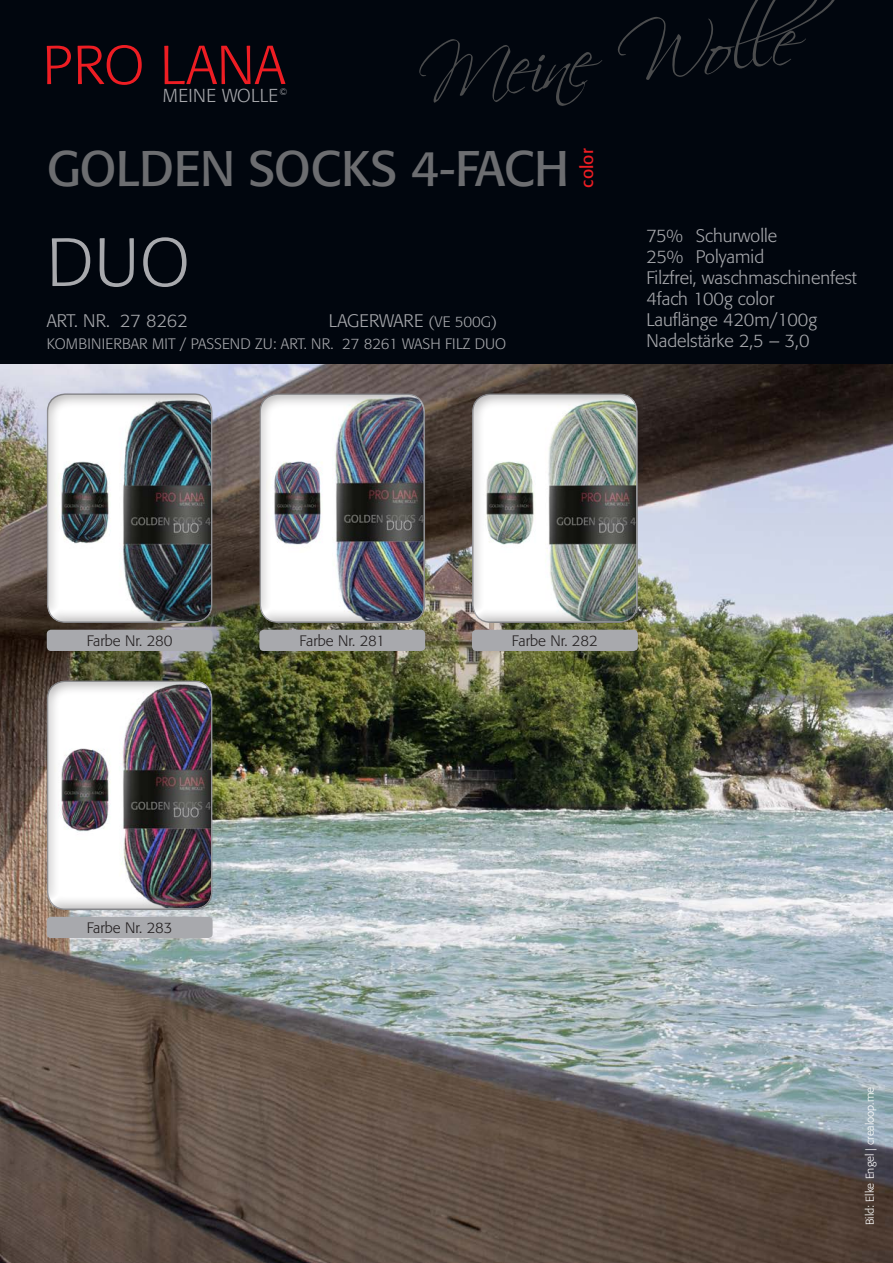
<style>
.page{position:relative;width:893px;height:1263px;background:#fff}
.page>*{position:absolute;margin:0;border:0;box-sizing:border-box;transform-origin:0 0}
.t1{font:300 67.5px "Formata";color:#a8a9ad}
.t2{font:49.5px "Formata";letter-spacing:-.01em;color:#6c6d70}
.t3{font:300 18.6px "Formata";letter-spacing:.01em;color:#a8a9ad}
.t4{font:300 18px "Formata";color:#a8a9ad}
.t5{font:17.55px "Formata";letter-spacing:.005em;color:#ee1d23}
.t6{font:300 15px "Formata";color:#a8a9ad}
.t7{font:300 15px "Formata";color:#231f20}
.t8{font:300 11.25px "Formata";color:#fff}
.s1{font-size:15px}
</style>
<div class="page">
<img style="left:0;top:363px;width:893px;height:900px">
<div style="left:0;top:0;width:893px;height:363px;background:#01060e"></div>
<svg style="left:47px;top:46px;width:24px;height:38px"></svg>
<svg style="left:78px;top:45px;width:64px;height:40px"></svg>
<svg style="left:164px;top:46px;width:121px;height:38px"></svg>
<svg style="left:419px;top:0;width:416px;height:106px"></svg>
<div style="left:45px;top:392px;width:170px;height:233px;background:#231f20;opacity:.35"></div>
<div style="left:258px;top:392px;width:169px;height:233px;background:#231f20;opacity:.35"></div>
<div style="left:471px;top:392px;width:169px;height:233px;background:#231f20;opacity:.35"></div>
<img style="left:267px;top:452px;width:61px;height:101px">
<img style="left:54px;top:452px;width:62px;height:101px">
<img style="left:479px;top:452px;width:62px;height:101px">
<div style="left:45px;top:679px;width:170px;height:233px;background:#231f20;opacity:.35"></div>
<div style="left:47px;top:630px;width:166px;height:21px;background:#a8a9ad;border-radius:4px"></div>
<div style="left:259px;top:630px;width:166px;height:21px;background:#a8a9ad;border-radius:4px"></div>
<div style="left:472px;top:630px;width:166px;height:21px;background:#a8a9ad;border-radius:4px"></div>
<div style="left:47px;top:917px;width:166px;height:21px;background:#a8a9ad;border-radius:4px"></div>
<img style="left:54px;top:739px;width:62px;height:101px">
<p class="t3" style="left:163px;top:85px;width:126px">MEINE WOLLE <sup>©</sup></p>
<p class="t2" style="left:47px;top:138px;width:524px">GOLDEN SOCKS 4-FACH</p>
<p class="t5" style="left:576px;top:188px;width:41px;rotate:-90deg">color</p>
<p class="t1" style="left:47px;top:223px;width:144px">DUO</p>
<p class="t4" style="left:47px;top:310px;width:143px">ART. NR. 27 8262</p>
<p class="t4" style="left:329px;top:310px;width:170px">LAGERWARE <span class="s1">(VE 500G)</span></p>
<p class="t6" style="left:47px;top:335px;width:461px">KOMBINIERBAR MIT / PASSEND ZU: ART. NR. 27 8261 WASH FILZ DUO</p>
<p class="t4" style="left:646px;top:225px;width:132px">75% Schurwolle</p>
<p class="t4" style="left:646px;top:246px;width:119px">25% Polyamid</p>
<p class="t4" style="left:646px;top:267px;width:212px">Filzfrei, waschmaschinenfest</p>
<p class="t4" style="left:646px;top:288px;width:129px">4fach 100g color</p>
<p class="t4" style="left:646px;top:309px;width:172px">Lauflänge 420m/100g</p>
<p class="t4" style="left:646px;top:330px;width:165px">Nadelstärke 2,5 – 3,0</p>
<p class="t7" style="left:87px;top:632px;width:87px">Farbe Nr. 280</p>
<p class="t7" style="left:87px;top:919px;width:87px">Farbe Nr. 283</p>
<p class="t7" style="left:300px;top:632px;width:87px">Farbe Nr. 281</p>
<p class="t7" style="left:512px;top:632px;width:87px">Farbe Nr. 282</p>
<p class="t8" style="left:863px;top:1225px;width:140px;rotate:-90deg">Bild: Elke Engel | crealoop.me</p>
</div>
